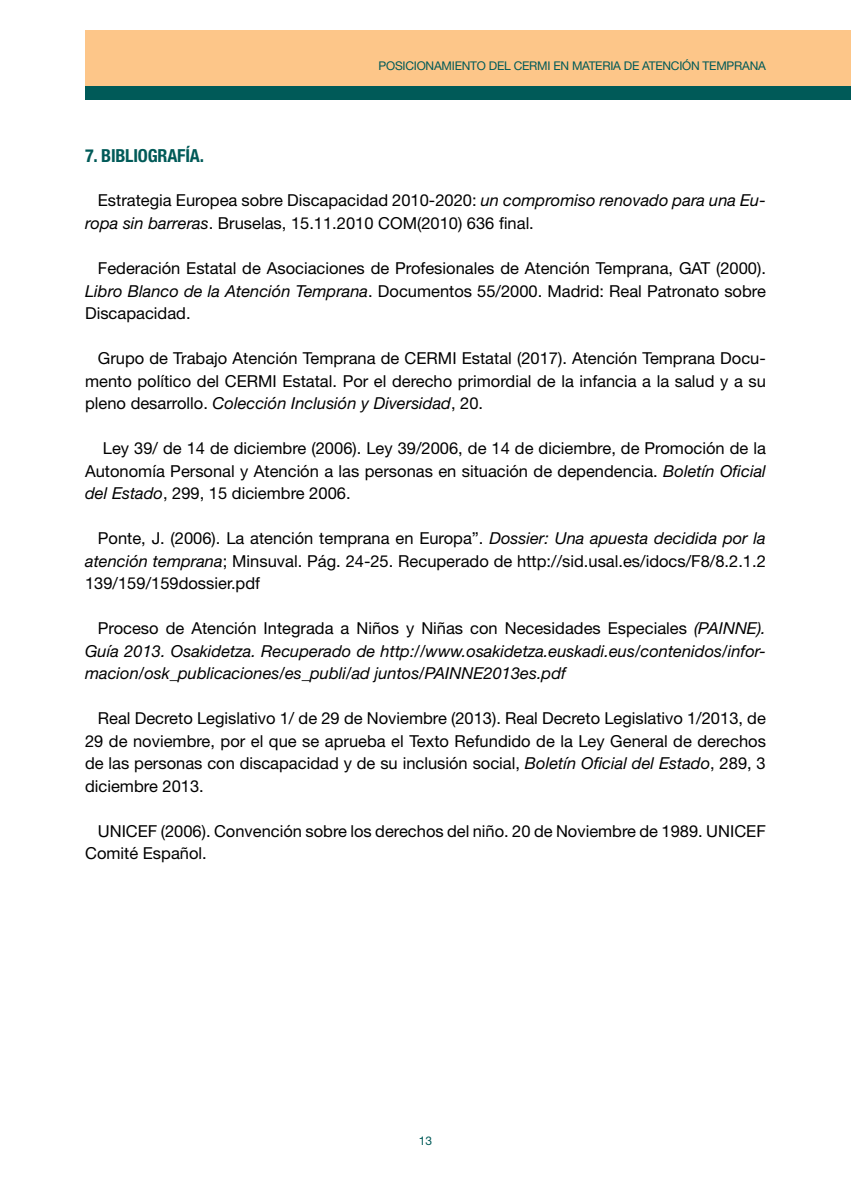
<style>
.page{position:relative;width:851px;height:1191px;background:#fff}
.page>*{position:absolute;margin:0;border:0;box-sizing:border-box;transform-origin:0 0}
.t1{font:700 condensed 18px "Helvetica Neue LT Std";letter-spacing:-.01em;color:#005a58}
.t2{font:16.5px/22.5px "Helvetica Neue LT Std";color:#000;text-align:justify}
.t3{font:italic 16.5px/22.5px "Helvetica Neue LT Std";color:#000;text-align:justify}
.t4{font:12px "Helvetica Neue LT Std";letter-spacing:-.02em;color:#005a58}
.s1{font-style:italic}
.s2{font-style:normal}
</style>
<div class="page">
<div style="left:85px;top:31px;width:765px;height:55px;background:#fdc689"></div>
<div style="left:85px;top:87px;width:765px;height:13px;background:#005a58"></div>
<p class="t4" style="left:378px;top:59px;width:389px">POSICIONAMIENTO DEL CERMI EN MATERIA DE ATENCIÓN TEMPRANA</p>
<p class="t1" style="left:85px;top:144px;width:120px">7. BIBLIOGRAFÍA.</p>
<p class="t2" style="left:85px;top:189px;width:682px;text-indent:13px">Estrategia Europea sobre Discapacidad 2010-2020: <span class="s1">un compromiso renovado para una Eu&shy;ropa sin barreras</span>. Bruselas, 15.11.2010 COM(2010) 636 final.</p>
<p class="t2" style="left:85px;top:257px;width:682px;text-indent:13px">Federación Estatal de Asociaciones de Profesionales de Atención Temprana, GAT (2000).<br><span class="s1">Libro Blanco de la Atención Temprana</span>. Documentos 55/2000. Madrid: Real Patronato sobre Discapacidad.</p>
<p class="t2" style="left:85px;top:347px;width:682px;text-indent:13px">Grupo de Trabajo Atención Temprana de CERMI Estatal (2017). Atención Temprana Docu&shy;mento político del CERMI Estatal. Por el derecho primordial de la infancia a la salud y a su pleno desarrollo. <span class="s1">Colección Inclusión y Diversidad</span>, 20.</p>
<p class="t2" style="left:85px;top:437px;width:682px;text-indent:18px">Ley 39/ de 14 de diciembre (2006). Ley 39/2006, de 14 de diciembre, de Promoción de la Autonomía Personal y Atención a las personas en situación de dependencia. <span class="s1">Boletín Oficial del Estado</span>, 299, 15 diciembre 2006.</p>
<p class="t2" style="left:85px;top:527px;width:682px;text-indent:13px">Ponte, J. (2006). La atención temprana en Europa”. <span class="s1">Dossier: Una apuesta decidida por la atención temprana</span>; Minsuval. Pág. 24-25. Recuperado de http://sid.usal.es/idocs/F8/8.2.1.2<br>139/159/159dossier.pdf</p>
<p class="t3" style="left:85px;top:617px;width:682px;text-indent:13px"><span class="s2">Proceso de Atención Integrada a Niños y Niñas con Necesidades Especiales</span> (PAINNE).<br>Guía 2013. Osakidetza. Recuperado de http://www.osakidetza.euskadi.eus/contenidos/infor&shy;macion/osk_publicaciones/es_publi/ad juntos/PAINNE2013es.pdf</p>
<p class="t2" style="left:85px;top:707px;width:682px;text-indent:13px">Real Decreto Legislativo 1/ de 29 de Noviembre (2013). Real Decreto Legislativo 1/2013, de 29 de noviembre, por el que se aprueba el Texto Refundido de la Ley General de derechos de las personas con discapacidad y de su inclusión social, <span class="s1">Boletín Oficial del Estado</span>, 289, 3 diciembre 2013.</p>
<p class="t2" style="left:85px;top:819px;width:682px;text-indent:13px">UNICEF (2006). Convención sobre los derechos del niño. 20 de Noviembre de 1989. UNICEF<br>Comité Español.</p>
<p class="t4" style="left:419px;top:1133px;width:15px">13</p>
</div>
